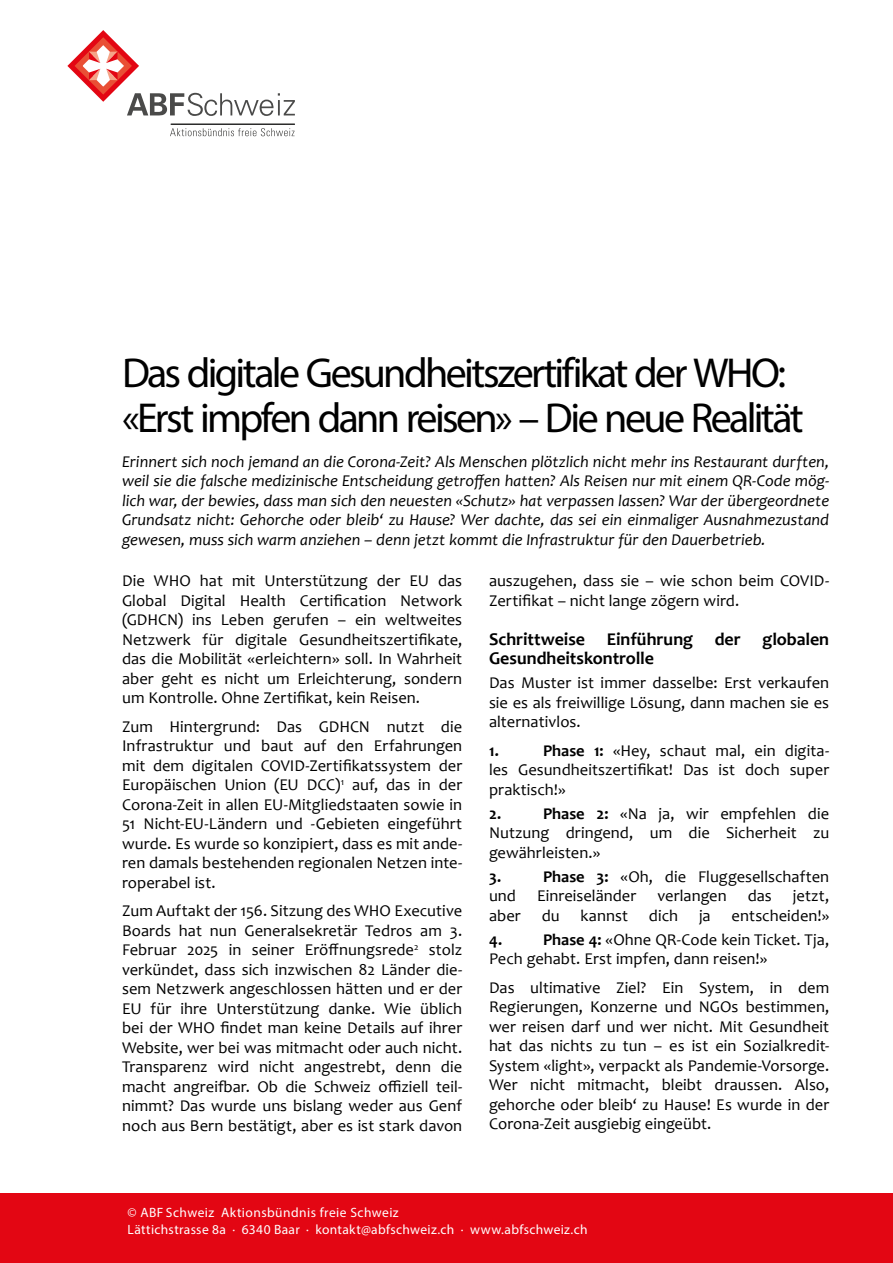
<style>
.page{position:relative;width:893px;height:1263px;background:#fff}
.page>*{position:absolute;margin:0;border:0;box-sizing:border-box;transform-origin:0 0}
.t1{font:42px/45px "Myriad Pro";letter-spacing:-.06em;color:#000}
.t2{font:700 18px/19.5px "Candara";letter-spacing:-.005em;color:#000}
.t3{font:16.5px/19.5px "Candara";letter-spacing:.005em;color:#000;text-align:justify}
.t4{font:italic 16.5px/19.5px "Candara";color:#000;text-align:justify}
.t5{font:700 16.5px "Candara";color:#000}
.t6{font:13.5px/16.5px "Myriad Pro";letter-spacing:.03em;color:#fff}
.s1{font-weight:700}
</style>
<div class="page">
<svg style="left:127px;top:93px;width:168px;height:23px"></svg>
<svg style="left:71px;top:34px;width:64px;height:64px"></svg>
<div style="left:68px;top:31px;width:70px;height:70px;border:5px solid #e30613;border-radius:50%"></div>
<svg style="left:79px;top:41px;width:49px;height:50px"></svg>
<div style="left:76px;top:38px;width:55px;height:55px;border:6px solid #e94f35;border-radius:50%"></div>
<svg style="left:106px;top:52px;width:12px;height:11px"></svg>
<svg style="left:89px;top:52px;width:11px;height:11px"></svg>
<svg style="left:106px;top:69px;width:12px;height:11px"></svg>
<svg style="left:89px;top:69px;width:11px;height:11px"></svg>
<svg style="left:170px;top:128px;width:125px;height:8px"></svg>
<hr style="left:171px;top:124px;width:123px;height:1px;background:#000">
<div style="left:0;top:1193px;width:893px;height:70px;background:#e30613"></div>
<h1 class="t1" style="left:122px;top:350px;width:683px">Das digitale Gesundheitszertifikat der WHO: «Erst impfen dann reisen» – Die neue Realität</h1>
<p class="t4" style="left:122px;top:451px;width:709px">Erinnert sich noch jemand an die Corona-Zeit? Als Menschen plötzlich nicht mehr ins Restaurant durften, weil sie die falsche medizinische Entscheidung getroffen hatten? Als Reisen nur mit einem QR-Code mög&shy;lich war, der bewies, dass man sich den neuesten «Schutz» hat verpassen lassen? War der übergeordnete Grundsatz nicht: Gehorche oder bleib‘ zu Hause? Wer dachte, das sei ein einmaliger Ausnahmezustand gewesen, muss sich warm anziehen – denn jetzt kommt die Infrastruktur für den Dauerbetrieb.</p>
<p class="t3" style="left:122px;top:571px;width:342px">Die WHO hat mit Unterstützung der EU das Global Digital Health Certification Network (GDHCN) ins Leben gerufen – ein weltweites Netzwerk für digitale Gesundheitszertifikate, das die Mobilität «erleichtern» soll. In Wahrheit aber geht es nicht um Erleichterung, sondern um Kontrolle. Ohne Zertifikat, kein Reisen.</p>
<p class="t3" style="left:122px;top:716px;width:342px">Zum Hintergrund: Das GDHCN nutzt die Infrastruktur und baut auf den Erfahrungen mit dem digitalen COVID-Zertifikatssystem der Europäischen Union (EU DCC)<sup>1</sup> auf, das in der Corona-Zeit in allen EU-Mitgliedstaaten sowie in 51 Nicht-EU-Ländern und -Gebieten eingeführt wurde. Es wurde so konzipiert, dass es mit ande&shy;ren damals bestehenden regionalen Netzen inte&shy;roperabel ist.</p>
<p class="t3" style="left:122px;top:901px;width:342px">Zum Auftakt der 156. Sitzung des WHO Executive Boards hat nun Generalsekretär Tedros am 3.<br>Februar 2025 in seiner Eröffnungsrede<sup>2</sup> stolz verkündet, dass sich inzwischen 82 Länder die&shy;sem Netzwerk angeschlossen hätten und er der EU für ihre Unterstützung danke. Wie üblich bei der WHO findet man keine Details auf ihrer Website, wer bei was mitmacht oder auch nicht.<br>Transparenz wird nicht angestrebt, denn die macht angreifbar. Ob die Schweiz offiziell teil&shy;nimmt? Das wurde uns bislang weder aus Genf noch aus Bern bestätigt, aber es ist stark davon</p>
<p class="t3" style="left:489px;top:571px;width:342px">auszugehen, dass sie – wie schon beim COVID-<br>Zertifikat – nicht lange zögern wird.</p>
<p class="t2" style="left:489px;top:629px;width:342px">Schrittweise Einführung der globalen<br>Gesundheitskontrolle</p>
<p class="t3" style="left:489px;top:673px;width:342px">Das Muster ist immer dasselbe: Erst verkaufen sie es als freiwillige Lösung, dann machen sie es alternativlos.</p>
<p class="t5" style="left:489px;top:740px;width:11px">1.</p>
<p class="t3" style="left:489px;top:740px;width:342px;text-indent:54px"><span class="s1">Phase 1:</span> «Hey, schaut mal, ein digita&shy;les Gesundheitszertifikat! Das ist doch super praktisch!»</p>
<p class="t5" style="left:489px;top:803px;width:14px">2.</p>
<p class="t3" style="left:489px;top:803px;width:342px;text-indent:54px"><span class="s1">Phase 2:</span> «Na ja, wir empfehlen die Nutzung dringend, um die Sicherheit zu gewährleisten.»</p>
<p class="t5" style="left:489px;top:866px;width:14px">3.</p>
<p class="t3" style="left:543px;top:866px;width:288px"><span class="s1">Phase 3:</span> «Oh, die Fluggesellschaften</p>
<p class="t3" style="left:489px;top:886px;width:29px">und</p>
<p class="t3" style="left:537px;top:886px;width:101px">Einreiseländer</p>
<p class="t3" style="left:657px;top:886px;width:71px">verlangen</p>
<p class="t3" style="left:748px;top:886px;width:26px">das</p>
<p class="t3" style="left:793px;top:886px;width:38px">jetzt,</p>
<p class="t3" style="left:489px;top:905px;width:33px">aber</p>
<p class="t3" style="left:542px;top:905px;width:19px">du</p>
<p class="t3" style="left:581px;top:905px;width:49px">kannst</p>
<p class="t3" style="left:649px;top:905px;width:31px">dich</p>
<p class="t3" style="left:699px;top:905px;width:13px">ja</p>
<p class="t3" style="left:732px;top:905px;width:99px">entscheiden!»</p>
<p class="t5" style="left:489px;top:929px;width:15px">4.</p>
<p class="t3" style="left:489px;top:929px;width:342px;text-indent:54px"><span class="s1">Phase 4:</span> «Ohne QR-Code kein Ticket. Tja,<br>Pech gehabt. Erst impfen, dann reisen!»</p>
<p class="t3" style="left:489px;top:977px;width:342px">Das ultimative Ziel? Ein System, in dem Regierungen, Konzerne und NGOs bestimmen, wer reisen darf und wer nicht. Mit Gesundheit hat das nichts zu tun – es ist ein Sozialkredit-System «light», verpackt als Pandemie-Vorsorge.<br>Wer nicht mitmacht, bleibt draussen. Also, gehorche oder bleib‘ zu Hause! Es wurde in der Corona-Zeit ausgiebig eingeübt.</p>
<p class="t6" style="left:128px;top:1204px;width:461px">© ABF Schweiz Aktionsbündnis freie Schweiz<br>Lättichstrasse 8a · 6340 Baar · kontakt@abfschweiz.ch · www.abfschweiz.ch</p>
</div>
